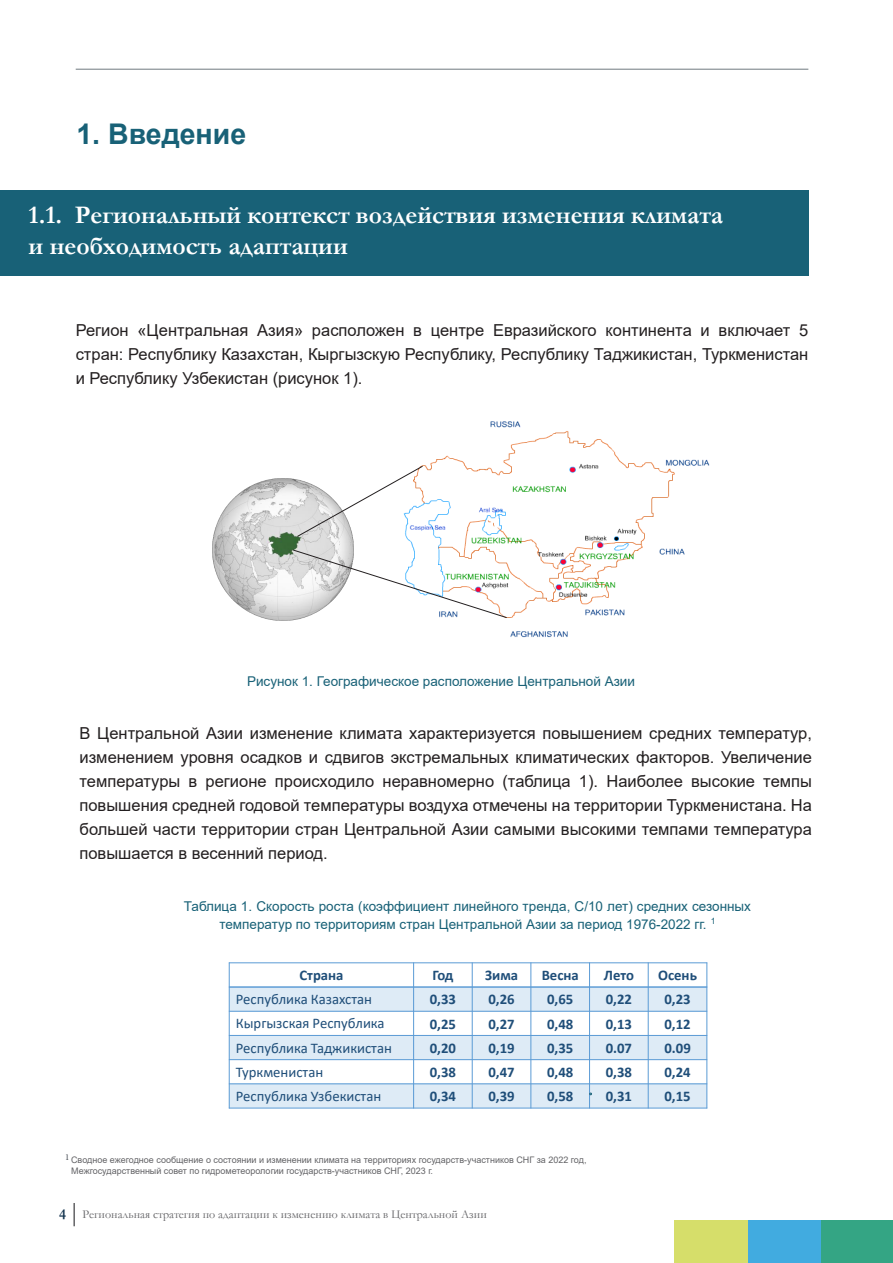
<style>
.page{position:relative;width:893px;height:1263px;background:#fff}
.page>*{position:absolute;margin:0;border:0;box-sizing:border-box;transform-origin:0 0}
.t1{font:700 28.5px "Arial";color:#186177}
.t2{font:700 25.5px "Garamond";color:#fff}
.t3{font:16.5px/24px "Arial";color:#231f20;text-align:justify}
.t4{font:700 15px "Garamond";color:#14344f}
.t5{font:700 14.7px "Calibri";color:#1f4e79}
.t6{font:14.7px "Calibri";color:#1f4e79}
.t7{font:13.5px/18px "Arial";color:#186177;text-align:center}
.t8{font:12px "Garamond";color:#636366}
.t9{font:9px "Arial";color:#636366}
.t10{font:9px "Minion Pro";color:#464b54}
</style>
<div class="page">
<img style="left:212px;top:479px;width:142px;height:141px">
<img style="left:406px;top:421px;width:304px;height:217px">
<svg style="left:297px;top:465px;width:126px;height:72px"></svg>
<svg style="left:293px;top:549px;width:214px;height:69px"></svg>
<hr style="left:76px;top:69px;width:732px;height:1px;background:#80888e">
<div style="left:0;top:190px;width:808px;height:86px;background:#186177"></div>
<div style="left:819px;top:1221px;width:74px;height:42px;background:#34a584"></div>
<div style="left:747px;top:1221px;width:74px;height:42px;background:#41abe0"></div>
<div style="left:674px;top:1221px;width:74px;height:42px;background:#d6de6a"></div>
<hr style="left:73px;top:1203px;width:2px;height:23px;background:#636366">
<div style="left:229px;top:987px;width:185px;height:24px;background:#deebf6"></div>
<div style="left:414px;top:987px;width:58px;height:24px;background:#deebf6"></div>
<div style="left:472px;top:987px;width:59px;height:24px;background:#deebf6"></div>
<div style="left:531px;top:987px;width:58px;height:24px;background:#deebf6"></div>
<div style="left:590px;top:987px;width:58px;height:24px;background:#deebf6"></div>
<div style="left:648px;top:987px;width:59px;height:24px;background:#deebf6"></div>
<div style="left:229px;top:1035px;width:185px;height:25px;background:#deebf6"></div>
<div style="left:414px;top:1035px;width:58px;height:25px;background:#deebf6"></div>
<div style="left:472px;top:1035px;width:59px;height:25px;background:#deebf6"></div>
<div style="left:531px;top:1035px;width:58px;height:25px;background:#deebf6"></div>
<div style="left:590px;top:1035px;width:58px;height:25px;background:#deebf6"></div>
<div style="left:648px;top:1035px;width:59px;height:25px;background:#deebf6"></div>
<div style="left:229px;top:1084px;width:185px;height:24px;background:#deebf6"></div>
<div style="left:414px;top:1084px;width:58px;height:24px;background:#deebf6"></div>
<div style="left:472px;top:1084px;width:59px;height:24px;background:#deebf6"></div>
<div style="left:531px;top:1084px;width:58px;height:24px;background:#deebf6"></div>
<div style="left:590px;top:1084px;width:58px;height:24px;background:#deebf6"></div>
<div style="left:648px;top:1084px;width:59px;height:24px;background:#deebf6"></div>
<hr style="left:413px;top:962px;width:1px;height:146px;background:#5b9bd5">
<hr style="left:472px;top:962px;width:1px;height:146px;background:#5b9bd5">
<hr style="left:530px;top:962px;width:1px;height:146px;background:#5b9bd5">
<hr style="left:589px;top:962px;width:1px;height:146px;background:#5b9bd5">
<hr style="left:648px;top:962px;width:1px;height:146px;background:#5b9bd5">
<hr style="left:229px;top:986px;width:478px;height:2px;background:#5b9bd5">
<hr style="left:229px;top:1011px;width:478px;height:1px;background:#5b9bd5">
<hr style="left:229px;top:1035px;width:478px;height:1px;background:#5b9bd5">
<hr style="left:229px;top:1059px;width:478px;height:1px;background:#5b9bd5">
<hr style="left:229px;top:1083px;width:478px;height:1px;background:#5b9bd5">
<hr style="left:229px;top:962px;width:1px;height:146px;background:#5b9bd5">
<hr style="left:706px;top:962px;width:1px;height:146px;background:#5b9bd5">
<hr style="left:229px;top:962px;width:478px;height:1px;background:#5b9bd5">
<hr style="left:229px;top:1108px;width:478px;height:1px;background:#5b9bd5">
<p class="t1" style="left:76px;top:114px;width:171px">1. Введение</p>
<p class="t2" style="left:29px;top:198px;width:696px">1.1. Региональный контекст воздействия изменения климата</p>
<p class="t2" style="left:29px;top:229px;width:321px">и необходимость адаптации</p>
<p class="t3" style="left:76px;top:318px;width:734px">Регион «Центральная Азия» расположен в центре Евразийского континента и включает 5 стран: Республику Казахстан, Кыргызскую Республику, Республику Таджикистан, Туркменистан и Республику Узбекистан (рисунок 1).</p>
<p class="t7" style="left:247px;top:673px;width:389px">Рисунок 1. Географическое расположение Центральной Азии</p>
<p class="t3" style="left:80px;top:721px;width:734px">В Центральной Азии изменение климата характеризуется повышением средних температур, изменением уровня осадков и сдвигов экстремальных климатических факторов. Увеличение температуры в регионе происходило неравномерно (таблица 1). Наиболее высокие темпы повышения средней годовой температуры воздуха отмечены на территории Туркменистана. На большей части территории стран Центральной Азии самыми высокими темпами температура повышается в весенний период.</p>
<p class="t7" style="left:184px;top:898px;width:569px">Таблица 1. Скорость роста (коэффициент линейного тренда, C/10 лет) средних сезонных температур по территориям стран Центральной Азии за период 1976-2022 гг. <sup>1</sup></p>
<p class="t5" style="left:299px;top:965px;width:45px">Страна</p>
<p class="t5" style="left:432px;top:965px;width:23px">Год</p>
<p class="t5" style="left:485px;top:965px;width:35px">Зима</p>
<p class="t5" style="left:542px;top:965px;width:39px">Весна</p>
<p class="t5" style="left:604px;top:965px;width:32px">Лето</p>
<p class="t5" style="left:658px;top:965px;width:40px">Осень</p>
<p class="t6" style="left:236px;top:989px;width:138px">Республика Казахстан</p>
<p class="t5" style="left:430px;top:989px;width:28px">0,33</p>
<p class="t5" style="left:488px;top:989px;width:28px">0,26</p>
<p class="t5" style="left:547px;top:989px;width:28px">0,65</p>
<p class="t5" style="left:606px;top:989px;width:28px">0,22</p>
<p class="t5" style="left:664px;top:989px;width:28px">0,23</p>
<p class="t6" style="left:236px;top:1013px;width:150px">Кыргызская Республика</p>
<p class="t5" style="left:430px;top:1013px;width:28px">0,25</p>
<p class="t5" style="left:488px;top:1013px;width:28px">0,27</p>
<p class="t5" style="left:547px;top:1013px;width:28px">0,48</p>
<p class="t5" style="left:606px;top:1013px;width:28px">0,13</p>
<p class="t5" style="left:664px;top:1013px;width:28px">0,12</p>
<p class="t6" style="left:236px;top:1037px;width:158px">Республика Таджикистан</p>
<p class="t5" style="left:430px;top:1037px;width:28px">0,20</p>
<p class="t5" style="left:488px;top:1037px;width:28px">0,19</p>
<p class="t5" style="left:547px;top:1037px;width:28px">0,35</p>
<p class="t5" style="left:606px;top:1037px;width:28px">0.07</p>
<p class="t5" style="left:664px;top:1037px;width:28px">0.09</p>
<p class="t6" style="left:236px;top:1062px;width:89px">Туркменистан</p>
<p class="t5" style="left:430px;top:1062px;width:28px">0,38</p>
<p class="t5" style="left:488px;top:1062px;width:28px">0,47</p>
<p class="t5" style="left:547px;top:1062px;width:28px">0,48</p>
<p class="t5" style="left:606px;top:1062px;width:28px">0,38</p>
<p class="t5" style="left:664px;top:1062px;width:28px">0,24</p>
<p class="t6" style="left:236px;top:1086px;width:147px">Республика Узбекистан</p>
<p class="t5" style="left:430px;top:1086px;width:28px">0,34</p>
<p class="t5" style="left:488px;top:1086px;width:28px">0,39</p>
<p class="t5" style="left:547px;top:1086px;width:28px">0,58</p>
<p class="t5" style="left:606px;top:1086px;width:28px">0,31</p>
<p class="t5" style="left:664px;top:1086px;width:28px">0,15</p>
<p class="t10" style="left:65px;top:1151px;width:6px">1</p>
<p class="t9" style="left:71px;top:1154px;width:517px">Сводное ежегодное сообщение о состоянии и изменении климата на территориях государств-участников СНГ за 2022 год,</p>
<p class="t9" style="left:71px;top:1164px;width:363px">Межгосударственный совет по гидрометеорологии государств-участников СНГ, 2023 г.</p>
<p class="t4" style="left:59px;top:1204px;width:9px">4</p>
<p class="t8" style="left:83px;top:1206px;width:406px">Региональная стратегия по адаптации к изменению климата в Центральной Азии</p>
</div>
